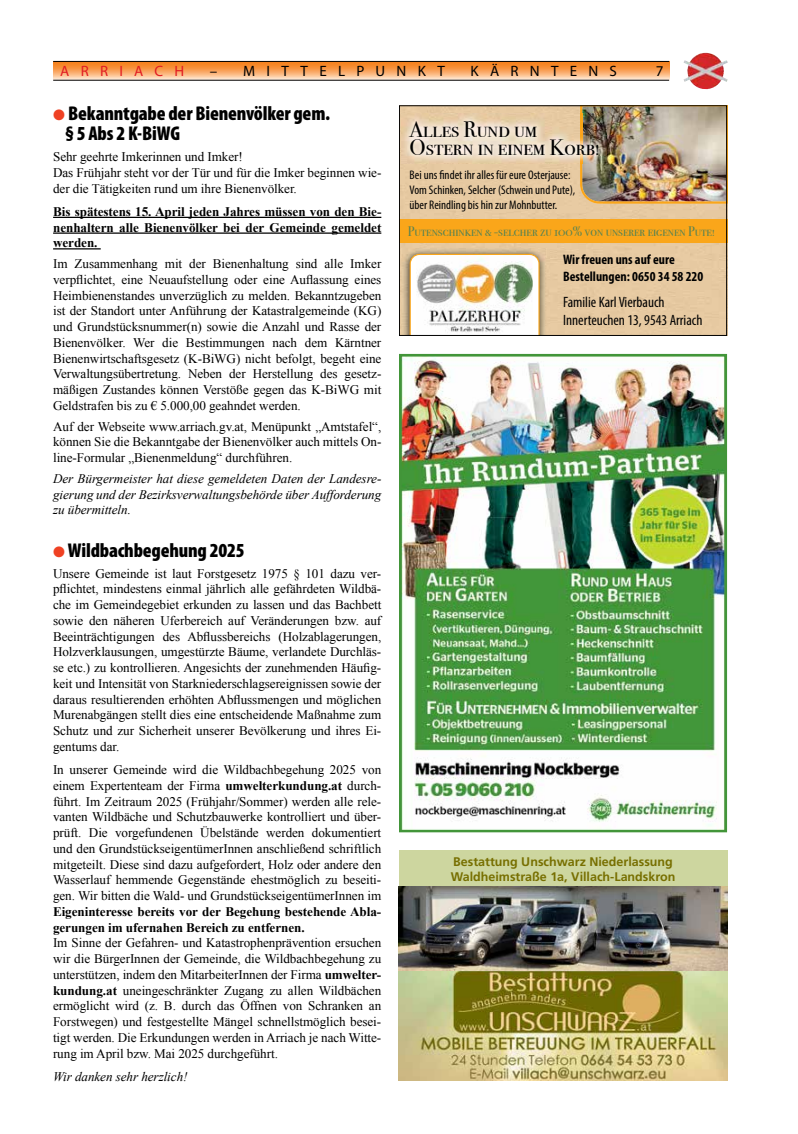
<style>
.page{position:relative;width:798px;height:1134px;background:#fff}
.page>*{position:absolute;margin:0;border:0;box-sizing:border-box;transform-origin:0 0}
.t1{font:22.5px/17.8px "Bodoni Svty Two SCITCTT";color:#000}
.t2{font:900 condensed 20px/20px "Myriad Pro";letter-spacing:-.01em;color:#000}
.t3{font:condensed 15px/18px "Myriad Pro";color:#000}
.t4{font:15px "Myriad Pro";letter-spacing:.75em;color:#000}
.t5{font:15px "Myriad Pro";letter-spacing:.75em;color:#e11b22}
.t6{font:13.75px "Bodoni Svty Two SCITCTT";color:#588352;scale:.95 1}
.t7{font:700 condensed 13.75px/16.5px "Myriad Pro";color:#000}
.t8{font:13.12px/15.8px "Times New Roman";letter-spacing:-.005em;color:#000;text-align:justify}
.t9{font:700 13.12px/15.8px "Times New Roman";letter-spacing:-.005em;color:#000;text-align:justify}
.t10{font:italic 13.12px/15.8px "Times New Roman";letter-spacing:-.005em;color:#000;text-align:justify}
.t11{font:condensed 12.5px/15px "Myriad Pro";color:#000}
.t12{font:700 12.5px/15px "Frutiger";color:#776f00}
.s1{color:#ef4123}
.s2{font-weight:700}
</style>
<div class="page">
<svg style="left:53px;top:62px;width:616px;height:18px;background:#f5a764"></svg>
<hr style="left:53px;top:61px;width:616px;height:1px;background:#000">
<img style="left:683px;top:53px;width:44px;height:36px">
<hr style="left:53px;top:80px;width:616px;height:1px;background:#000">
<hr style="left:53px;top:217px;width:328px;height:1px;background:#000">
<hr style="left:53px;top:232px;width:328px;height:2px;background:#000">
<hr style="left:53px;top:248px;width:48px;height:1px;background:#000">
<img style="left:402px;top:357px;width:321px;height:472px">
<div style="left:399px;top:354px;width:327px;height:478px;border:2px solid #429539"></div>
<img style="left:580px;top:107px;width:144px;height:97px">
<img style="left:401px;top:248px;width:145px;height:86px">
<svg style="left:409px;top:253px;width:131px;height:81px"></svg>
<img style="left:401px;top:113px;width:205px;height:51px">
<div style="left:399px;top:219px;width:327px;height:24px;background:#faa61a"></div>
<div style="left:399px;top:105px;width:327px;height:231px;border:1px solid #000"></div>
<img style="left:399px;top:971px;width:327px;height:110px">
<div style="left:399px;top:850px;width:327px;height:41px;background:#cdd69f"></div>
<img style="left:399px;top:886px;width:327px;height:85px">
<svg style="left:439px;top:170px;width:5px;height:9px"></svg>
<p class="t5" style="left:60px;top:61px;width:125px">ARRIACH</p>
<p class="t4" style="left:210px;top:61px;width:236px">– MITTELPUNKT</p>
<p class="t4" style="left:470px;top:61px;width:148px">KÄRNTENS</p>
<p class="t4" style="left:655px;top:61px;width:9px">7</p>
<h2 class="t2" style="left:65px;top:103px;width:266px;text-indent:-12px"><span class="s1">●</span> Bekanntgabe der Bienenvölker gem. § 5 Abs 2 K-BiWG</h2>
<p class="t8" style="left:53px;top:149px;width:329px;text-align:left">Sehr geehrte Imkerinnen und Imker!<br>Das Frühjahr steht vor der Tür und für die Imker beginnen wie&shy;der die Tätigkeiten rund um ihre Bienenvölker.</p>
<p class="t9" style="left:53px;top:203px;width:329px">Bis spätestens 15. April jeden Jahres müssen von den Bie&shy;nenhaltern alle Bienenvölker bei der Gemeinde gemeldet werden.</p>
<p class="t8" style="left:53px;top:256px;width:329px">Im Zusammenhang mit der Bienenhaltung sind alle Imker verpflichtet, eine Neuaufstellung oder eine Auflassung eines Heimbienenstandes unverzüglich zu melden. Bekanntzugeben ist der Standort unter Anführung der Katastralgemeinde (KG) und Grundstücksnummer(n) sowie die Anzahl und Rasse der Bienenvölker. Wer die Bestimmungen nach dem Kärntner Bienenwirtschaftsgesetz (K-BiWG) nicht befolgt, begeht eine Verwaltungsübertretung. Neben der Herstellung des gesetz&shy;mäßigen Zustandes können Verstöße gegen das K-BiWG mit Geldstrafen bis zu € 5.000,00 geahndet werden.</p>
<p class="t8" style="left:53px;top:418px;width:329px">Auf der Webseite www.arriach.gv.at, Menüpunkt „Amtstafel“, können Sie die Bekanntgabe der Bienenvölker auch mittels On&shy;line-Formular „Bienenmeldung“ durchführen.</p>
<p class="t10" style="left:53px;top:470px;width:329px">Der Bürgermeister hat diese gemeldeten Daten der Landesre&shy;gierung und der Bezirksverwaltungsbehörde über Aufforderung zu übermitteln.</p>
<h2 class="t2" style="left:53px;top:540px;width:193px"><span class="s1">●</span> Wildbachbegehung 2025</h2>
<p class="t8" style="left:53px;top:565px;width:330px">Unsere Gemeinde ist laut Forstgesetz 1975 § 101 dazu ver&shy;pflichtet, mindestens einmal jährlich alle gefährdeten Wildbä&shy;che im Gemeindegebiet erkunden zu lassen und das Bachbett sowie den näheren Uferbereich auf Veränderungen bzw. auf Beeinträchtigungen des Abflussbereichs (Holzablagerungen, Holzverklausungen, umgestürzte Bäume, verlandete Durchläs&shy;se etc.) zu kontrollieren. Angesichts der zunehmenden Häufig&shy;keit und Intensität von Starkniederschlagsereignissen sowie der daraus resultierenden erhöhten Abflussmengen und möglichen Murenabgängen stellt dies eine entscheidende Maßnahme zum Schutz und zur Sicherheit unserer Bevölkerung und ihres Ei&shy;gentums dar.</p>
<p class="t8" style="left:53px;top:762px;width:329px">In unserer Gemeinde wird die Wildbachbegehung 2025 von einem Expertenteam der Firma <span class="s2">umwelterkundung.at</span> durch&shy;führt. Im Zeitraum 2025 (Frühjahr/Sommer) werden alle rele&shy;vanten Wildbäche und Schutzbauwerke kontrolliert und über&shy;prüft. Die vorgefundenen Übelstände werden dokumentiert und den GrundstückseigentümerInnen anschließend schriftlich mitgeteilt. Diese sind dazu aufgefordert, Holz oder andere den Wasserlauf hemmende Gegenstände ehestmöglich zu beseiti&shy;gen. Wir bitten die Wald- und GrundstückseigentümerInnen im</p>
<p class="t9" style="left:53px;top:903px;width:329px">Eigeninteresse bereits vor der Begehung bestehende Abla&shy;gerungen im ufernahen Bereich zu entfernen.</p>
<p class="t8" style="left:53px;top:935px;width:330px">Im Sinne der Gefahren- und Katastrophenprävention ersuchen wir die BürgerInnen der Gemeinde, die Wildbachbegehung zu unterstützen, indem den MitarbeiterInnen der Firma <span class="s2">umwelter&shy;kundung.at</span> uneingeschränkter Zugang zu allen Wildbächen ermöglicht wird (z. B. durch das Öffnen von Schranken an Forstwegen) und festgestellte Mängel schnellstmöglich besei&shy;tigt werden. Die Erkundungen werden in Arriach je nach Witte&shy;rung im April bzw. Mai 2025 durchgeführt.</p>
<p class="t10" style="left:53px;top:1068px;width:136px">Wir danken sehr herzlich!</p>
<h1 class="t1" style="left:409px;top:121px;width:191px">Alles Rund um<br>Ostern in einem Korb!</h1>
<p class="t11" style="left:409px;top:167px;width:167px">Bei uns ndet ihr alles für eure Osterjause:<br>Vom Schinken, Selcher (Schwein und Pute), über Reindling bis hin zur Mohnbutter.</p>
<p class="t6" style="left:407px;top:223px;width:324px">Putenschinken &amp; -selcher zu 100% von unserer eigenen Pute!</p>
<p class="t7" style="left:562px;top:251px;width:142px">Wir freuen uns auf eure<br>Bestellungen: 0650 34 58 220</p>
<p class="t3" style="left:563px;top:293px;width:141px">Familie Karl Vierbauch<br>Innerteuchen 13, 9543 Arriach</p>
<p class="t12" style="left:450px;top:854px;width:226px">Bestattung Unschwarz Niederlassung<br>Waldheimstraße 1a, Villach-Landskron</p>
</div>
